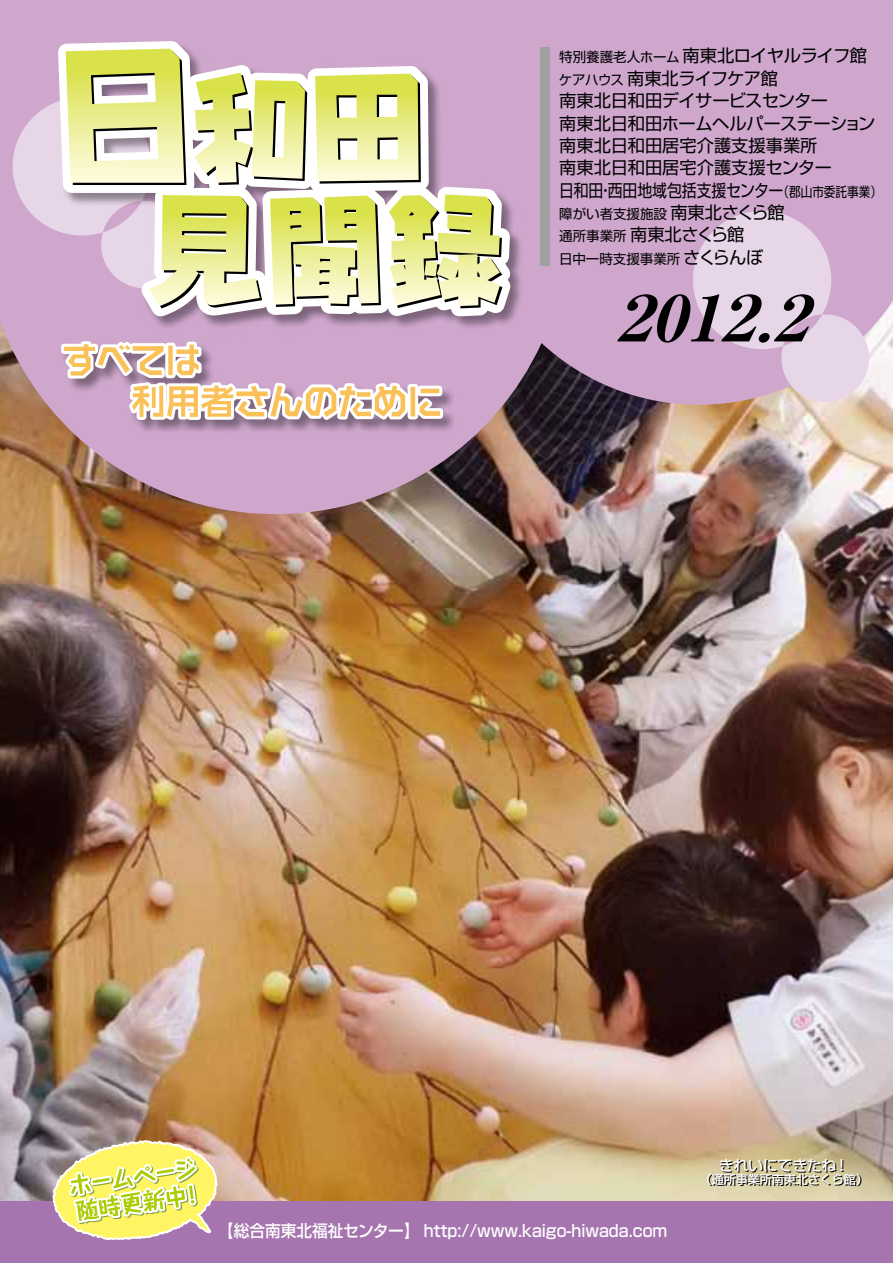
<style>
.page{position:relative;width:893px;height:1263px;background:#fff}
.page>*{position:absolute;margin:0;border:0;box-sizing:border-box;transform-origin:0 0}
.t1{font:italic 700 expanded 63px "Ryumin Pro";color:#000;scale:1.1 1}
.t2{font:17.25px/22.4px "Shin Go Pro Regular 90 pv RKSJ H";letter-spacing:-.015em;color:#000}
.t3{font:17.25px "Shin Go Pro Regular 90 pv RKSJ H";letter-spacing:-.035em;color:#000}
.t4{font:17.25px "Shin Go Pro Regular 90 pv RKSJ H";letter-spacing:-.015em;color:#000;scale:.86 1}
.t5{font:16.5px "Shin Go Pro Medium 90 pv RKSJ H";color:#fff;scale:.95 1}
.t6{font:500 15px "Shin Go Pro";letter-spacing:-.02em;color:#000}
.t7{font:13.5px "Shin Go Pro Regular 90 pv RKSJ H";color:#000}
.t8{font:13.5px "Shin Go Pro Regular 90 pv RKSJ H";color:#000;scale:.86 1}
.t9{font:500 12px "Shin Go Pro";color:#000}
</style>
<div class="page">
<img style="left:0;top:514px;width:893px;height:687px">
<img style="left:0;top:0;width:893px;height:514px">
<div style="left:0;top:1201px;width:893px;height:62px;background:#a675b0"></div>
<div style="left:541px;top:47px;width:9px;height:218px;background:#9fa0a0"></div>
<svg style="left:688px;top:206px;width:184px;height:199px;background:#ddc2db"></svg>
<div style="left:57px;top:40px;width:466px;height:393px;background:#000;opacity:.4"></div>
<svg style="left:58px;top:41px;width:452px;height:276px;fill:#cfa7cd"></svg>
<svg style="left:8px;top:49px;width:494px;height:259px"></svg>
<svg style="left:58px;top:336px;width:388px;height:84px"></svg>
<svg style="left:50px;top:1137px;width:173px;height:103px"></svg>
<p class="t2" style="left:683px;top:43px;width:186px">南東北ロイヤルライフ館</p>
<p class="t7" style="left:559px;top:46px;width:122px">特別養護老人ホーム</p>
<p class="t3" style="left:627px;top:64px;width:152px">南東北ライフケア館</p>
<p class="t7" style="left:559px;top:69px;width:67px">ケアハウス</p>
<p class="t2" style="left:559px;top:87px;width:318px">南東北日和田デイサービスセンター<br>南東北日和田ホームヘルパーステーション南東北日和田居宅介護支援事業所<br>南東北日和田居宅介護支援センター</p>
<p class="t8" style="left:777px;top:180px;width:123px">（郡山市委託事業(</p>
<p class="t4" style="left:559px;top:176px;width:262px">日和田西田地域包括支援センター</p>
<p class="t4" style="left:598px;top:176px;width:19px">・</p>
<p class="t3" style="left:670px;top:198px;width:116px">南東北さくら館</p>
<p class="t7" style="left:559px;top:203px;width:109px">障がい者支援施設</p>
<p class="t3" style="left:630px;top:221px;width:116px">南東北さくら館</p>
<p class="t7" style="left:559px;top:225px;width:69px">通所事業所</p>
<p class="t2" style="left:683px;top:244px;width:82px">さくらんぼ</p>
<p class="t7" style="left:559px;top:247px;width:123px">日中一時支援事業所</p>
<h1 class="t1" style="left:616px;top:268px;width:197px">2012.2</h1>
<p class="t5" style="left:218px;top:1217px;width:475px">【総合南東北福祉センター】 http://www.kaigo-hiwada.com</p>
<p class="t6" style="left:720px;top:1153px;width:119px">きれいにできたね</p>
<p class="t9" style="left:701px;top:1171px;width:170px">（通所事業所南東北さくら館(</p>
<p class="t6" style="left:835px;top:1153px;width:16px">!</p>
</div>
